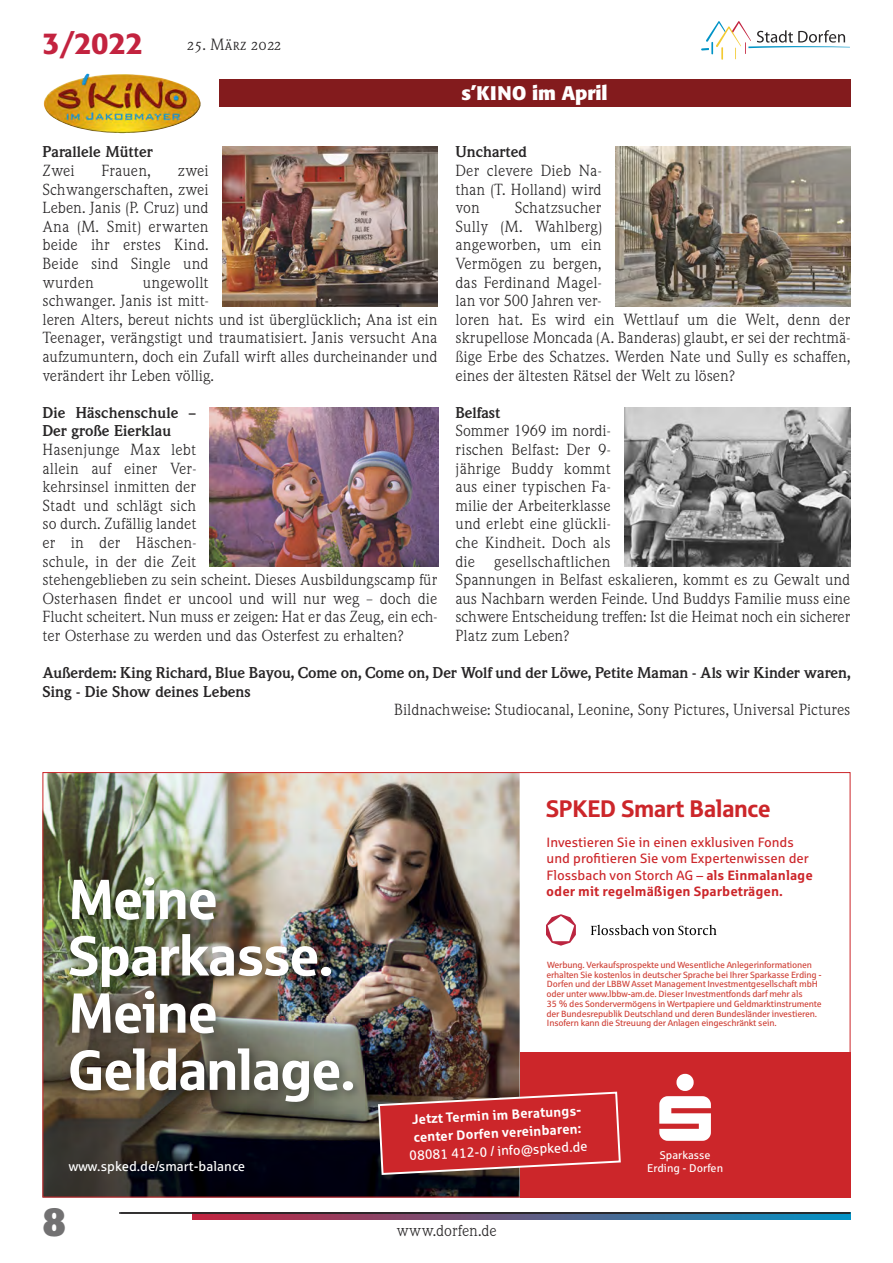
<style>
.page{position:relative;width:893px;height:1263px;background:#fff}
.page>*{position:absolute;margin:0;border:0;box-sizing:border-box;transform-origin:0 0}
.t1{font:56.55px/57px "Sparkasse Head";color:#fff}
.t2{font:700 40.5px "Formata";color:#727172}
.t3{font:500 30px "Formata";color:#c3233f}
.t4{font:24px "Sparkasse Head";color:#cc262a}
.t5{font:700 19.5px "Formata";color:#fff}
.t6{font:15px/18.6px "Weidemann SB";color:#272526}
.t7{font:700 15px/18.6px "Weidemann SB";color:#272526}
.t8{font:15px "Weidemann SB Caps";color:#272526}
.t9{font:13.5px/16.5px "Sparkasse Rg";color:#cc262a}
.t10{font:13.5px "Sparkasse Rg";color:#fff}
.t11{font:700 13.5px/18px "Sparkasse Rg";color:#fff}
.t12{font:11.25px "Sparkasse Rg";color:#fff}
.t13{font:9px/9.8px "Sparkasse Rg";letter-spacing:-.02em;color:#cf4137}
.s1{font-weight:700}
</style>
<div class="page">
<div style="left:219px;top:80px;width:631px;height:27px;background:#831b1d"></div>
<img style="left:43px;top:74px;width:158px;height:59px">
<img style="left:222px;top:147px;width:216px;height:159px">
<img style="left:615px;top:147px;width:235px;height:159px">
<img style="left:210px;top:407px;width:228px;height:160px">
<img style="left:624px;top:407px;width:226px;height:159px">
<img style="left:45px;top:774px;width:475px;height:421px">
<img style="left:63px;top:870px;width:301px;height:243px">
<div style="left:520px;top:1052px;width:330px;height:145px;background:#cc262a"></div>
<svg style="left:591px;top:925px;width:126px;height:10px"></svg>
<svg style="left:546px;top:914px;width:30px;height:32px"></svg>
<svg style="left:377px;top:1090px;width:244px;height:86px"></svg>
<svg style="left:659px;top:1074px;width:52px;height:67px"></svg>
<svg style="left:192px;top:1214px;width:658px;height:5px;background:#625a82"></svg>
<hr style="left:119px;top:1212px;width:731px;height:2px;background:#272526">
<svg style="left:701px;top:21px;width:149px;height:39px"></svg>
<h3 class="t3" style="left:43px;top:30px;width:102px">3/2022</h3>
<p class="t8" style="left:187px;top:36px;width:95px">25. März 2022</p>
<h3 class="t5" style="left:461px;top:85px;width:148px">s’KINO im April</h3>
<p class="t7" style="left:455px;top:143px;width:73px">Uncharted</p>
<p class="t6" style="left:455px;top:161px;width:148px;text-align:justify">Der clevere Dieb Na&shy;than (T. Holland) wird von</p>
<p class="t7" style="left:43px;top:143px;width:112px">Parallele Mütter</p>
<p class="t6" style="left:43px;top:161px;width:34px">Zwei</p>
<p class="t6" style="left:102px;top:161px;width:51px">Frauen,</p>
<p class="t6" style="left:43px;top:161px;width:168px;text-align:justify;text-indent:135px">zwei Schwangerschaften, zwei Leben. Janis (P. Cruz) und Ana (M. Smit) erwarten beide ihr erstes Kind.<br>Beide sind Single und wurden</p>
<p class="t6" style="left:455px;top:199px;width:396px;text-indent:59px">Schatzsucher<br>Sully (M. Wahlberg)<br>angeworben, um ein<br>Vermögen zu bergen,<br>das Ferdinand Magel-<br>lan vor 500 Jahren ver-<br>loren hat. Es wird ein Wettlauf um die Welt, denn der skrupellose Moncada (A. Banderas) glaubt, er sei der rechtmä&shy;ßige Erbe des Schatzes. Werden Nate und Sully es schaffen, eines der ältesten Rätsel der Welt zu lösen?</p>
<p class="t7" style="left:455px;top:403px;width:46px">Belfast</p>
<p class="t6" style="left:455px;top:422px;width:157px;text-align:justify">Sommer 1969 im nordi&shy;rischen Belfast: Der 9- jährige Buddy kommt aus einer typischen Fa&shy;milie der Arbeiterklasse und erlebt eine glückli&shy;che Kindheit. Doch als die</p>
<p class="t6" style="left:43px;top:273px;width:396px;text-indent:100px">ungewollt<br>schwanger. Janis ist mitt-<br>leren Alters, bereut nichts und ist überglücklich; Ana ist ein Teenager, verängstigt und traumatisiert. Janis versucht Ana aufzumuntern, doch ein Zufall wirft alles durcheinander und verändert ihr Leben völlig.</p>
<p class="t7" style="left:43px;top:403px;width:155px">Die Häschenschule –<br>Der große Eierklau</p>
<p class="t6" style="left:43px;top:440px;width:396px">Hasenjunge Max lebt<br>allein auf einer Ver-<br>kehrsinsel inmitten der<br>Stadt und schlägt sich<br>so durch. Zufällig landet<br>er in der Häschen-<br>schule, in der die Zeit<br>stehengeblieben zu sein scheint. Dieses Ausbildungscamp für Osterhasen findet er uncool und will nur weg – doch die Flucht scheitert. Nun muss er zeigen: Hat er das Zeug, ein ech&shy;ter Osterhase zu werden und das Osterfest zu erhalten?</p>
<p class="t6" style="left:455px;top:552px;width:396px;text-indent:39px">gesellschaftlichen<br>Spannungen in Belfast eskalieren, kommt es zu Gewalt und aus Nachbarn werden Feinde. Und Buddys Familie muss eine schwere Entscheidung treffen: Ist die Heimat noch ein sicherer Platz zum Leben?</p>
<p class="t7" style="left:43px;top:664px;width:809px">Außerdem: King Richard, Blue Bayou, Come on, Come on, Der Wolf und der Löwe, Petite Maman - Als wir Kinder waren,<br>Sing - Die Show deines Lebens</p>
<p class="t6" style="left:394px;top:701px;width:458px">Bildnachweise: Studiocanal, Leonine, Sony Pictures, Universal Pictures</p>
<h1 class="t1" style="left:68px;top:869px;width:288px">Meine<br>Sparkasse.<br>Meine<br>Geldanlage.</h1>
<h3 class="t4" style="left:546px;top:793px;width:226px">SPKED Smart Balance</h3>
<p class="t9" style="left:546px;top:833px;width:268px">Investieren Sie in einen exklusiven Fonds und profitieren Sie vom Expertenwissen der Flossbach von Storch AG – <span class="s1">als Einmalanlage oder mit regelmäßigen Sparbeträgen.</span></p>
<p class="t13" style="left:546px;top:959px;width:277px">Werbung. Verkaufsprospekte und Wesentliche Anlegerinformationen erhalten Sie kostenlos in deutscher Sprache bei Ihrer Sparkasse Erding - Dorfen und der LBBW Asset Management Investmentgesellschaft mbH oder unter www.lbbw-am.de. Dieser Investmentfonds darf mehr als<br>35 % des Sondervermögens in Wertpapiere und Geldmarktinstrumente der Bundesrepublik Deutschland und deren Bundesländer investieren.<br>Insofern kann die Streuung der Anlagen eingeschränkt sein.</p>
<p class="t11" style="left:411px;top:1110px;width:173px;rotate:-3deg">Jetzt Termin im Beratungs&shy;center Dorfen vereinbaren:</p>
<p class="t10" style="left:409px;top:1147px;width:180px;rotate:-3deg">08081 412-0 / info@spked.de</p>
<p class="t12" style="left:660px;top:1148px;width:52px">Sparkasse</p>
<p class="t10" style="left:69px;top:1158px;width:178px">www.spked.de/smart-balance</p>
<p class="t12" style="left:647px;top:1161px;width:78px">Erding - Dorfen</p>
<h2 class="t2" style="left:43px;top:1204px;width:25px">8</h2>
<p class="t6" style="left:396px;top:1222px;width:102px">www.dorfen.de</p>
</div>
